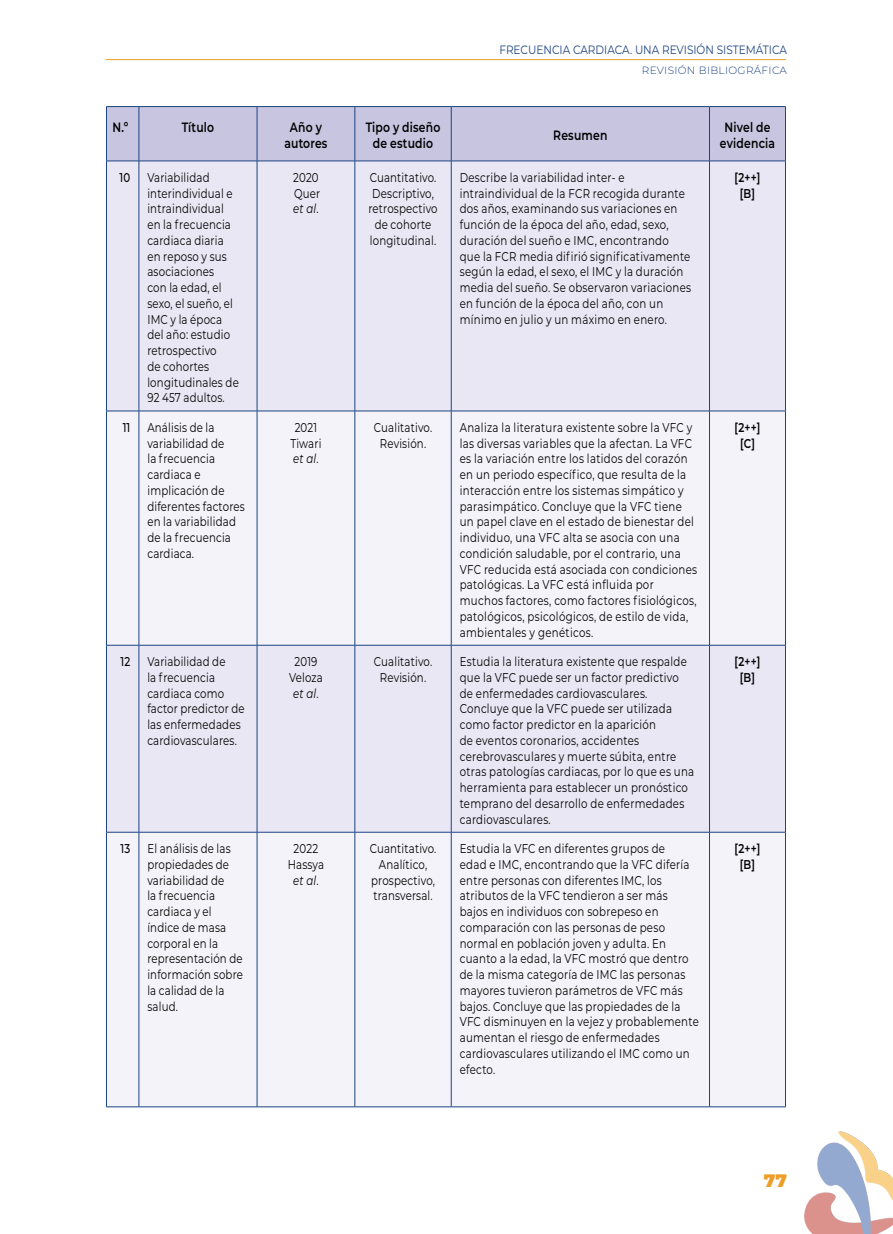
<style>
.page{position:relative;width:893px;height:1234px;background:#fff}
.page>*{position:absolute;margin:0;border:0;box-sizing:border-box;transform-origin:0 0}
.t1{font:900 18px "Montserrat";color:#ec9e26}
.t2{font:600 13.5px/15.8px "Montserrat";letter-spacing:.02em;color:#000;text-align:center;scale:.8 1}
.t3{font:12.75px/15.8px "Montserrat";letter-spacing:.025em;color:#000;scale:.8 1}
.t4{font:600 12.75px/15.8px "Montserrat";color:#000;text-align:center;scale:.8 1}
.t5{font:500 12.75px "Montserrat";letter-spacing:.02em;color:#000;scale:.8 1}
.t6{font:12.15px "Montserrat";color:#1c4483;scale:.87 1}
.t7{font:300 10.5px "Montserrat";letter-spacing:.03em;color:#1c4483}
.s1{font-style:italic}
</style>
<div class="page">
<hr style="left:106px;top:59px;width:680px;height:1px;background:#ec9e26">
<img style="left:804px;top:1131px;width:89px;height:102px">
<div style="left:107px;top:107px;width:678px;height:54px;background:#c8c5e0"></div>
<div style="left:107px;top:162px;width:678px;height:248px;background:#e9e7f4"></div>
<svg style="left:107px;top:411px;width:678px;height:695px;fill:#f4f3fa"></svg>
<hr style="left:106px;top:106px;width:33px;height:1px;background:#1c4483">
<hr style="left:106px;top:107px;width:1px;height:54px;background:#1c4483">
<hr style="left:139px;top:106px;width:118px;height:1px;background:#1c4483">
<hr style="left:139px;top:107px;width:1px;height:54px;background:#1c4483">
<hr style="left:257px;top:106px;width:98px;height:1px;background:#1c4483">
<hr style="left:257px;top:107px;width:1px;height:54px;background:#1c4483">
<hr style="left:355px;top:106px;width:96px;height:1px;background:#1c4483">
<hr style="left:355px;top:107px;width:1px;height:54px;background:#1c4483">
<hr style="left:451px;top:106px;width:258px;height:1px;background:#1c4483">
<hr style="left:451px;top:107px;width:1px;height:54px;background:#1c4483">
<hr style="left:709px;top:106px;width:77px;height:1px;background:#1c4483">
<hr style="left:709px;top:107px;width:1px;height:54px;background:#1c4483">
<hr style="left:785px;top:107px;width:1px;height:54px;background:#1c4483">
<hr style="left:106px;top:161px;width:33px;height:1px;background:#1c4483">
<hr style="left:106px;top:161px;width:1px;height:249px;background:#1c4483">
<hr style="left:139px;top:161px;width:118px;height:1px;background:#1c4483">
<hr style="left:139px;top:161px;width:1px;height:249px;background:#1c4483">
<hr style="left:257px;top:161px;width:98px;height:1px;background:#1c4483">
<hr style="left:257px;top:161px;width:1px;height:249px;background:#1c4483">
<hr style="left:355px;top:161px;width:96px;height:1px;background:#1c4483">
<hr style="left:355px;top:161px;width:1px;height:249px;background:#1c4483">
<hr style="left:451px;top:161px;width:258px;height:1px;background:#1c4483">
<hr style="left:451px;top:161px;width:1px;height:249px;background:#1c4483">
<hr style="left:709px;top:161px;width:77px;height:1px;background:#1c4483">
<hr style="left:709px;top:161px;width:1px;height:249px;background:#1c4483">
<hr style="left:785px;top:161px;width:1px;height:249px;background:#1c4483">
<hr style="left:106px;top:410px;width:33px;height:1px;background:#1c4483">
<hr style="left:106px;top:411px;width:1px;height:234px;background:#1c4483">
<hr style="left:139px;top:410px;width:118px;height:1px;background:#1c4483">
<hr style="left:139px;top:411px;width:1px;height:234px;background:#1c4483">
<hr style="left:257px;top:410px;width:98px;height:1px;background:#1c4483">
<hr style="left:257px;top:411px;width:1px;height:234px;background:#1c4483">
<hr style="left:355px;top:410px;width:96px;height:1px;background:#1c4483">
<hr style="left:355px;top:411px;width:1px;height:234px;background:#1c4483">
<hr style="left:451px;top:410px;width:258px;height:1px;background:#1c4483">
<hr style="left:451px;top:411px;width:1px;height:234px;background:#1c4483">
<hr style="left:709px;top:410px;width:77px;height:1px;background:#1c4483">
<hr style="left:709px;top:411px;width:1px;height:234px;background:#1c4483">
<hr style="left:785px;top:411px;width:1px;height:234px;background:#1c4483">
<hr style="left:106px;top:645px;width:33px;height:1px;background:#1c4483">
<hr style="left:106px;top:645px;width:1px;height:186px;background:#1c4483">
<hr style="left:139px;top:645px;width:118px;height:1px;background:#1c4483">
<hr style="left:139px;top:645px;width:1px;height:186px;background:#1c4483">
<hr style="left:257px;top:645px;width:98px;height:1px;background:#1c4483">
<hr style="left:257px;top:645px;width:1px;height:186px;background:#1c4483">
<hr style="left:355px;top:645px;width:96px;height:1px;background:#1c4483">
<hr style="left:355px;top:645px;width:1px;height:186px;background:#1c4483">
<hr style="left:451px;top:645px;width:258px;height:1px;background:#1c4483">
<hr style="left:451px;top:645px;width:1px;height:186px;background:#1c4483">
<hr style="left:709px;top:645px;width:77px;height:1px;background:#1c4483">
<hr style="left:709px;top:645px;width:1px;height:186px;background:#1c4483">
<hr style="left:785px;top:645px;width:1px;height:186px;background:#1c4483">
<hr style="left:106px;top:831px;width:33px;height:1px;background:#1c4483">
<hr style="left:106px;top:832px;width:1px;height:274px;background:#1c4483">
<hr style="left:139px;top:831px;width:118px;height:1px;background:#1c4483">
<hr style="left:139px;top:832px;width:1px;height:274px;background:#1c4483">
<hr style="left:257px;top:831px;width:98px;height:1px;background:#1c4483">
<hr style="left:257px;top:832px;width:1px;height:274px;background:#1c4483">
<hr style="left:355px;top:831px;width:96px;height:1px;background:#1c4483">
<hr style="left:355px;top:832px;width:1px;height:274px;background:#1c4483">
<hr style="left:451px;top:831px;width:258px;height:1px;background:#1c4483">
<hr style="left:451px;top:832px;width:1px;height:274px;background:#1c4483">
<hr style="left:709px;top:831px;width:77px;height:1px;background:#1c4483">
<hr style="left:709px;top:832px;width:1px;height:274px;background:#1c4483">
<hr style="left:785px;top:832px;width:1px;height:274px;background:#1c4483">
<hr style="left:106px;top:1106px;width:33px;height:1px;background:#1c4483">
<hr style="left:139px;top:1106px;width:118px;height:1px;background:#1c4483">
<hr style="left:257px;top:1106px;width:98px;height:1px;background:#1c4483">
<hr style="left:355px;top:1106px;width:96px;height:1px;background:#1c4483">
<hr style="left:451px;top:1106px;width:258px;height:1px;background:#1c4483">
<hr style="left:709px;top:1106px;width:77px;height:1px;background:#1c4483">
<p class="t6" style="left:499px;top:41px;width:332px">FRECUENCIA CARDIACA. UNA REVISIÓN SISTEMÁTICA</p>
<p class="t7" style="left:642px;top:63px;width:147px">REVISIÓN BIBLIOGRÁFICA</p>
<p class="t2" style="left:113px;top:119px;width:21px">N.º</p>
<p class="t2" style="left:182px;top:119px;width:42px">Título</p>
<p class="t2" style="left:284px;top:119px;width:55px">Año y autores</p>
<p class="t2" style="left:366px;top:119px;width:95px">Tipo y diseño de estudio</p>
<p class="t2" style="left:553px;top:127px;width:69px">Resumen</p>
<p class="t2" style="left:720px;top:119px;width:70px">Nivel de evidencia</p>
<p class="t5" style="left:120px;top:168px;width:15px">10</p>
<p class="t3" style="left:147px;top:169px;width:116px">Variabilidad interindividual e intraindividual en la frecuencia cardiaca diaria en reposo y sus asociaciones<br>con la edad, el sexo, el sueño, el<br>IMC y la época del año: estudio retrospectivo<br>de cohortes longitudinales de<br>92 457 adultos.</p>
<p class="t3" style="left:293px;top:169px;width:35px">2020<br>Quer <span class="s1">et al</span>.</p>
<p class="t3" style="left:368px;top:169px;width:88px;text-align:center">Cuantitativo.<br>Descriptivo, retrospectivo de cohorte longitudinal.</p>
<p class="t3" style="left:460px;top:169px;width:291px">Describe la variabilidad inter- e intraindividual de la FCR recogida durante dos años, examinando sus variaciones en función de la época del año, edad, sexo, duración del sueño e IMC, encontrando que la FCR media difirió significativamente según la edad, el sexo, el IMC y la duración media del sueño. Se observaron variaciones en función de la época del año, con un mínimo en julio y un máximo en enero.</p>
<p class="t4" style="left:734px;top:169px;width:34px">[2++] [B]</p>
<p class="t5" style="left:123px;top:418px;width:11px">11</p>
<p class="t3" style="left:147px;top:419px;width:123px">Análisis de la variabilidad de<br>la frecuencia cardiaca e implicación de diferentes factores en la variabilidad de la frecuencia cardiaca.</p>
<p class="t3" style="left:290px;top:419px;width:40px;text-align:center">2021<br>Tiwari <span class="s1">et al</span>.</p>
<p class="t3" style="left:374px;top:419px;width:74px;text-align:center">Cualitativo.<br>Revisión.</p>
<p class="t3" style="left:460px;top:419px;width:298px">Analiza la literatura existente sobre la VFC y las diversas variables que la afectan. La VFC es la variación entre los latidos del corazón en un periodo específico, que resulta de la interacción entre los sistemas simpático y parasimpático. Concluye que la VFC tiene un papel clave en el estado de bienestar del individuo, una VFC alta se asocia con una condición saludable, por el contrario, una VFC reducida está asociada con condiciones patológicas. La VFC está influida por muchos factores, como factores fisiológicos, patológicos, psicológicos, de estilo de vida, ambientales y genéticos.</p>
<p class="t4" style="left:734px;top:418px;width:34px">[2++] [C]</p>
<p class="t5" style="left:121px;top:652px;width:14px">12</p>
<p class="t3" style="left:147px;top:653px;width:123px">Variabilidad de<br>la frecuencia cardiaca como factor predictor de las enfermedades cardiovasculares.</p>
<p class="t3" style="left:289px;top:653px;width:44px;text-align:center">2019<br>Veloza <span class="s1">et al</span>.</p>
<p class="t3" style="left:374px;top:653px;width:74px;text-align:center">Cualitativo.<br>Revisión.</p>
<p class="t3" style="left:460px;top:653px;width:295px">Estudia la literatura existente que respalde que la VFC puede ser un factor predictivo de enfermedades cardiovasculares.<br>Concluye que la VFC puede ser utilizada como factor predictor en la aparición<br>de eventos coronarios, accidentes cerebrovasculares y muerte súbita, entre otras patologías cardiacas, por lo que es una herramienta para establecer un pronóstico temprano del desarrollo de enfermedades cardiovasculares.</p>
<p class="t4" style="left:734px;top:653px;width:34px">[2++] [B]</p>
<p class="t5" style="left:121px;top:839px;width:14px">13</p>
<p class="t3" style="left:147px;top:840px;width:121px">El análisis de las propiedades de variabilidad de<br>la frecuencia cardiaca y el índice de masa corporal en la representación de información sobre la calidad de la salud.</p>
<p class="t3" style="left:288px;top:840px;width:47px;text-align:center">2022<br>Hassya <span class="s1">et al</span>.</p>
<p class="t3" style="left:370px;top:840px;width:85px;text-align:center">Cuantitativo.<br>Analítico, prospectivo, transversal.</p>
<p class="t3" style="left:460px;top:840px;width:300px">Estudia la VFC en diferentes grupos de<br>edad e IMC, encontrando que la VFC difería entre personas con diferentes IMC, los atributos de la VFC tendieron a ser más bajos en individuos con sobrepeso en comparación con las personas de peso normal en población joven y adulta. En cuanto a la edad, la VFC mostró que dentro de la misma categoría de IMC las personas mayores tuvieron parámetros de VFC más bajos. Concluye que las propiedades de la VFC disminuyen en la vejez y probablemente aumentan el riesgo de enfermedades cardiovasculares utilizando el IMC como un efecto.</p>
<p class="t4" style="left:734px;top:839px;width:34px">[2++] [B]</p>
<h1 class="t1" style="left:764px;top:1166px;width:25px">77</h1>
</div>
